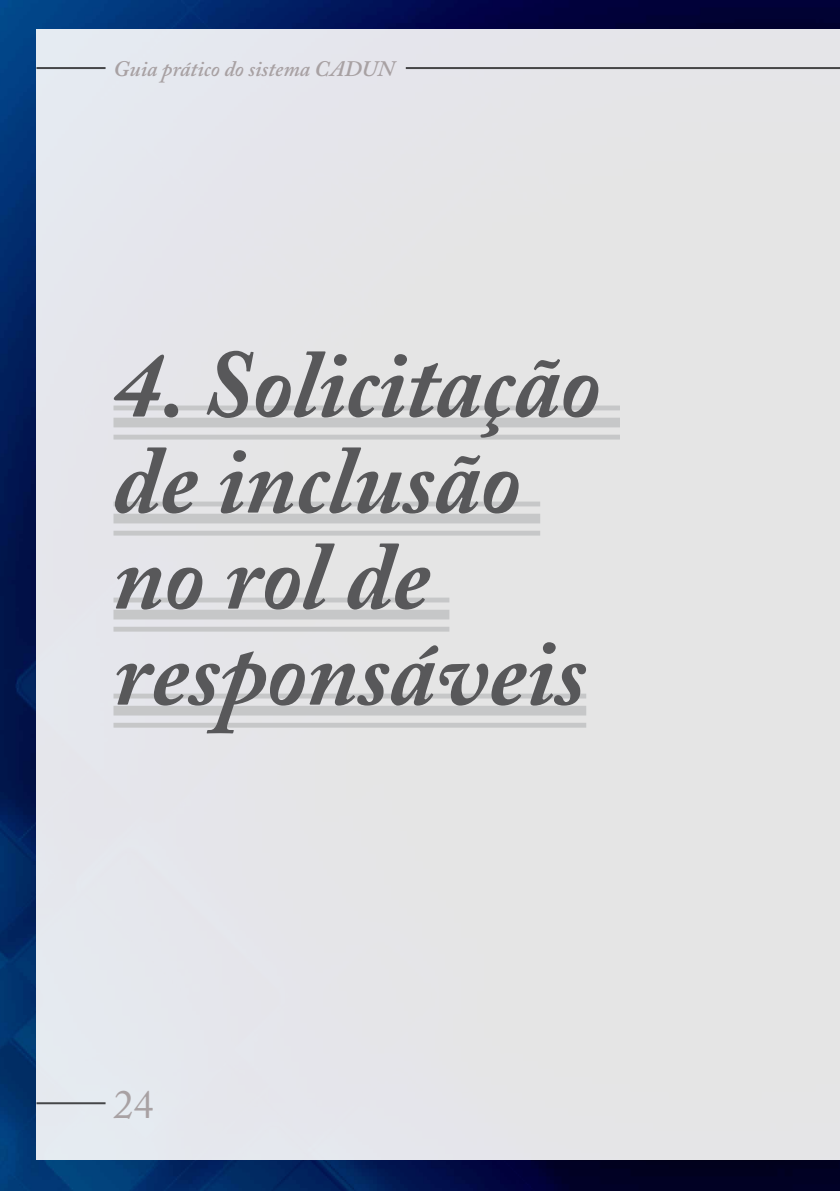
<style>
.page{position:relative;width:840px;height:1191px;background:#fff}
.page>*{position:absolute;margin:0;border:0;box-sizing:border-box;transform-origin:0 0}
.t1{font:italic 700 96px/96px "Adobe Caslon Pro";color:#58585a}
.t2{font:40px "Adobe Caslon Pro";color:#a8a1a3}
.t3{font:italic 600 22px "Adobe Caslon Pro";color:#a8a1a3}
</style>
<div class="page">
<img style="left:0;top:0;width:839px;height:1191px">
<div style="left:36px;top:29px;width:803px;height:1130px;background:#e5e5e6"></div>
<hr style="left:405px;top:67px;width:434px;height:2px;background:#000">
<hr style="left:36px;top:67px;width:69px;height:2px;background:#000">
<hr style="left:36px;top:1102px;width:69px;height:2px;background:#000">
<div style="left:113px;top:405px;width:506px;height:5px;background:#c6c7c8"></div>
<div style="left:113px;top:418px;width:506px;height:9px;background:#c6c7c8"></div>
<hr style="left:113px;top:435px;width:506px;height:4px;background:#c6c7c8">
<div style="left:113px;top:501px;width:427px;height:5px;background:#c6c7c8"></div>
<div style="left:113px;top:514px;width:427px;height:9px;background:#c6c7c8"></div>
<hr style="left:113px;top:531px;width:427px;height:4px;background:#c6c7c8">
<div style="left:113px;top:597px;width:336px;height:5px;background:#c6c7c8"></div>
<div style="left:113px;top:610px;width:336px;height:9px;background:#c6c7c8"></div>
<hr style="left:113px;top:627px;width:336px;height:4px;background:#c6c7c8">
<div style="left:113px;top:693px;width:473px;height:5px;background:#c6c7c8"></div>
<div style="left:113px;top:706px;width:473px;height:9px;background:#c6c7c8"></div>
<hr style="left:113px;top:723px;width:473px;height:4px;background:#c6c7c8">
<p class="t3" style="left:113px;top:55px;width:282px">Guia prático do sistema CADUN</p>
<p class="t1" style="left:113px;top:335px;width:488px">4. Solicitação de inclusão no rol de responsáveis</p>
<p class="t2" style="left:113px;top:1081px;width:41px">24</p>
</div>
